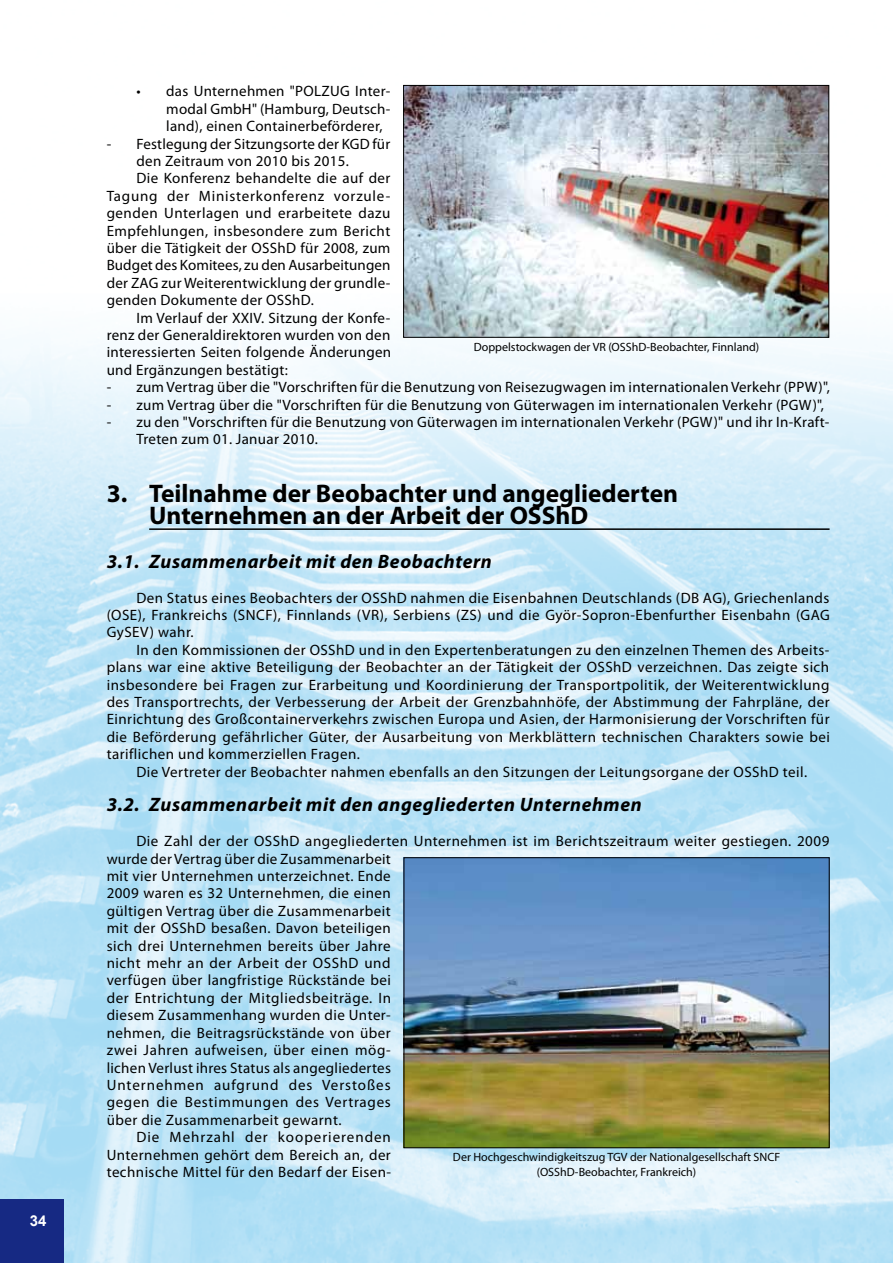
<style>
.page{position:relative;width:893px;height:1263px;background:#fff}
.page>*{position:absolute;margin:0;border:0;box-sizing:border-box;transform-origin:0 0}
.t1{font:700 25.5px/22.5px "Myriad Pro";color:#000}
.t2{font:italic 700 19.5px "Myriad Pro";letter-spacing:.03em;color:#000}
.t3{font:15px/17.4px "Myriad Pro";letter-spacing:.03em;color:#000;text-align:justify}
.t4{font:15px "Myriad Pro";letter-spacing:.065em;color:#000}
.t5{font:15px "Myriad Pro";letter-spacing:.005em;color:#000}
.t6{font:15px "Myriad Pro";letter-spacing:.01em;color:#000}
.t7{font:15px "Myriad Pro";letter-spacing:.05em;color:#000}
.t8{font:700 15px "Arial";color:#fff}
.t9{font:12px/14.4px "Myriad Pro";color:#000;text-align:center}
</style>
<div class="page">
<img style="left:0;top:84px;width:893px;height:1179px">
<div style="left:0;top:1199px;width:64px;height:64px;background:#162983"></div>
<img style="left:406px;top:859px;width:422px;height:287px">
<div style="left:404px;top:857px;width:426px;height:291px;border:1px solid #000"></div>
<img style="left:405px;top:87px;width:422px;height:249px">
<div style="left:403px;top:85px;width:426px;height:253px;border:1px solid #000"></div>
<hr style="left:149px;top:528px;width:681px;height:2px;background:#000">
<p class="t8" style="left:30px;top:1211px;width:18px">34</p>
<p class="t3" style="left:166px;top:82px;width:226px;text-indent:-30px">• das Unternehmen "POLZUG Inter&shy;modal GmbH" (Hamburg, Deutsch&shy;land), einen Containerbeförderer,</p>
<p class="t6" style="left:107px;top:134px;width:285px">- Festlegung der Sitzungsorte der KGD für</p>
<p class="t3" style="left:136px;top:152px;width:214px">den Zeitraum von 2010 bis 2015.</p>
<p class="t3" style="left:136px;top:169px;width:255px">Die Konferenz behandelte die auf der</p>
<p class="t7" style="left:107px;top:186px;width:285px">Tagung der Ministerkonferenz vorzule-</p>
<p class="t3" style="left:107px;top:204px;width:285px">genden Unterlagen und erarbeitete dazu</p>
<p class="t3" style="left:107px;top:222px;width:285px">Empfehlungen, insbesondere zum Bericht</p>
<p class="t3" style="left:107px;top:239px;width:285px">über die Tätigkeit der OSShD für 2008, zum</p>
<p class="t5" style="left:107px;top:256px;width:285px">Budget des Komitees, zu den Ausarbeitungen</p>
<p class="t3" style="left:107px;top:274px;width:285px">der ZAG zur Weiterentwicklung der grundle-</p>
<p class="t3" style="left:107px;top:291px;width:209px">genden Dokumente der OSShD.</p>
<p class="t3" style="left:136px;top:309px;width:255px">Im Verlauf der XXIV. Sitzung der Konfe-</p>
<p class="t3" style="left:107px;top:326px;width:285px">renz der Generaldirektoren wurden von den</p>
<p class="t3" style="left:107px;top:343px;width:286px">interessierten Seiten folgende Änderungen</p>
<p class="t3" style="left:107px;top:361px;width:183px">und Ergänzungen bestätigt:</p>
<p class="t3" style="left:107px;top:378px;width:725px">- zum Vertrag über die "Vorschriften für die Benutzung von Reisezugwagen im internationalen Verkehr (PPW)",</p>
<p class="t3" style="left:107px;top:396px;width:719px">- zum Vertrag über die "Vorschriften für die Benutzung von Güterwagen im internationalen Verkehr (PGW)",</p>
<p class="t3" style="left:136px;top:413px;width:695px;text-indent:-30px">- zu den "Vorschriften für die Benutzung von Güterwagen im internationalen Verkehr (PGW)" und ihr In-Kraft-<br>Treten zum 01. Januar 2010.</p>
<h1 class="t1" style="left:149px;top:481px;width:530px;text-indent:-43px">3. Teilnahme der Beobachter und angegliederten<br>Unternehmen an der Arbeit der OSShD</h1>
<h2 class="t2" style="left:107px;top:549px;width:387px">3.1. Zusammenarbeit mit den Beobachtern</h2>
<p class="t3" style="left:107px;top:589px;width:725px;text-indent:30px">Den Status eines Beobachters der OSShD nahmen die Eisenbahnen Deutschlands (DB AG), Griechenlands (OSE), Frankreichs (SNCF), Finnlands (VR), Serbiens (ZS) und die Györ-Sopron-Ebenfurther Eisenbahn (GAG GySEV) wahr.</p>
<p class="t3" style="left:136px;top:641px;width:695px">In den Kommissionen der OSShD und in den Expertenberatungen zu den einzelnen Themen des Arbeits-</p>
<p class="t3" style="left:107px;top:658px;width:724px">plans war eine aktive Beteiligung der Beobachter an der Tätigkeit der OSShD verzeichnen. Das zeigte sich</p>
<p class="t3" style="left:107px;top:676px;width:724px">insbesondere bei Fragen zur Erarbeitung und Koordinierung der Transportpolitik, der Weiterentwicklung</p>
<p class="t3" style="left:107px;top:693px;width:724px">des Transportrechts, der Verbesserung der Arbeit der Grenzbahnhöfe, der Abstimmung der Fahrpläne, der</p>
<p class="t3" style="left:107px;top:710px;width:724px">Einrichtung des Großcontainerverkehrs zwischen Europa und Asien, der Harmonisierung der Vorschriften für</p>
<p class="t3" style="left:107px;top:728px;width:725px">die Beförderung gefährlicher Güter, der Ausarbeitung von Merkblättern technischen Charakters sowie bei</p>
<p class="t3" style="left:107px;top:745px;width:255px">tariflichen und kommerziellen Fragen.</p>
<p class="t3" style="left:136px;top:763px;width:672px">Die Vertreter der Beobachter nahmen ebenfalls an den Sitzungen der Leitungsorgane der OSShD teil.</p>
<h2 class="t2" style="left:107px;top:792px;width:537px">3.2. Zusammenarbeit mit den angegliederten Unternehmen</h2>
<p class="t3" style="left:136px;top:832px;width:694px">Die Zahl der der OSShD angegliederten Unternehmen ist im Berichtszeitraum weiter gestiegen. 2009</p>
<p class="t3" style="left:107px;top:850px;width:286px">wurde der Vertrag über die Zusammenarbeit</p>
<p class="t3" style="left:107px;top:867px;width:286px">mit vier Unternehmen unterzeichnet. Ende</p>
<p class="t3" style="left:107px;top:884px;width:286px">2009 waren es 32 Unternehmen, die einen</p>
<p class="t3" style="left:107px;top:902px;width:286px">gültigen Vertrag über die Zusammenarbeit</p>
<p class="t3" style="left:107px;top:919px;width:286px">mit der OSShD besaßen. Davon beteiligen</p>
<p class="t3" style="left:107px;top:937px;width:285px">sich drei Unternehmen bereits über Jahre</p>
<p class="t3" style="left:107px;top:954px;width:285px">nicht mehr an der Arbeit der OSShD und</p>
<p class="t3" style="left:107px;top:971px;width:286px">verfügen über langfristige Rückstände bei</p>
<p class="t3" style="left:107px;top:989px;width:286px">der Entrichtung der Mitgliedsbeiträge. In</p>
<p class="t3" style="left:107px;top:1006px;width:286px">diesem Zusammenhang wurden die Unter-</p>
<p class="t3" style="left:107px;top:1024px;width:286px">nehmen, die Beitragsrückstände von über</p>
<p class="t3" style="left:107px;top:1041px;width:286px">zwei Jahren aufweisen, über einen mög-</p>
<p class="t3" style="left:107px;top:1058px;width:286px">lichen Verlust ihres Status als angegliedertes</p>
<p class="t4" style="left:107px;top:1075px;width:285px">Unternehmen aufgrund des Verstoßes</p>
<p class="t3" style="left:107px;top:1093px;width:286px">gegen die Bestimmungen des Vertrages</p>
<p class="t3" style="left:107px;top:1111px;width:236px">über die Zusammenarbeit gewarnt.</p>
<p class="t4" style="left:136px;top:1128px;width:256px">Die Mehrzahl der kooperierenden</p>
<p class="t3" style="left:107px;top:1145px;width:286px">Unternehmen gehört dem Bereich an, der</p>
<p class="t3" style="left:107px;top:1163px;width:286px">technische Mittel für den Bedarf der Eisen-</p>
<p class="t9" style="left:474px;top:340px;width:287px">Doppelstockwagen der VR (OSShD-Beobachter, Finnland)</p>
<p class="t9" style="left:453px;top:1150px;width:329px">Der Hochgeschwindigkeitszug TGV der Nationalgesellschaft SNCF (OSShD-Beobachter, Frankreich)</p>
</div>
